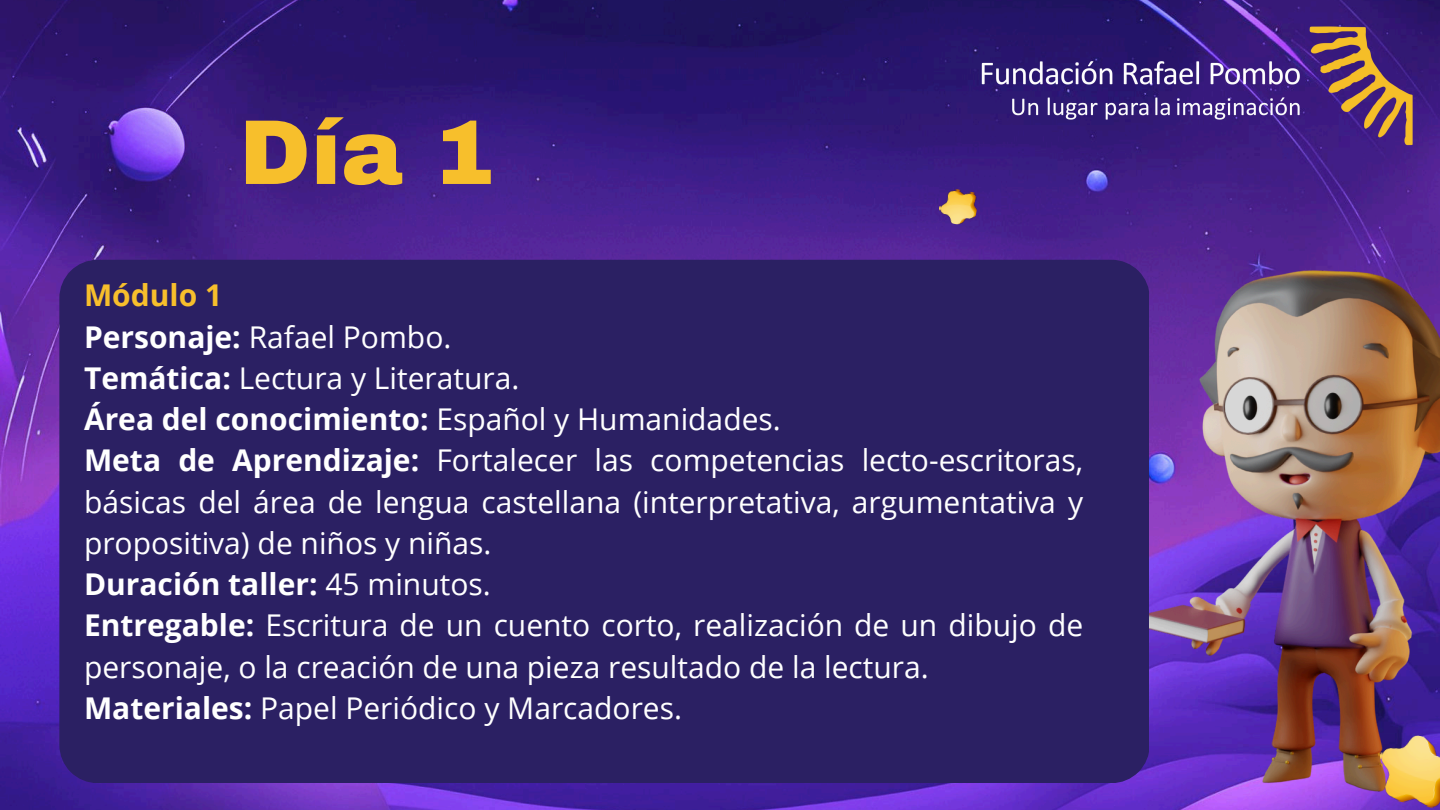
<style>
.page{position:relative;width:1440px;height:810px;background:#fff}
.page>*{position:absolute;margin:0;border:0;box-sizing:border-box;transform-origin:0 0}
.t1{font:900 92px "Archivo";color:#f7bf2c}
.t2{font:30px/41.2px "Open Sans";color:#fff;text-align:justify}
.t3{font:700 30px "Open Sans";color:#fff}
.t4{font:700 30px "Open Sans";color:#f7bf2c}
.s1{font-weight:700}
.s2{font-weight:400}
</style>
<div class="page">
<img style="left:0;top:0;width:1440px;height:810px">
<img style="left:1131px;top:207px;width:309px;height:596px">
<img style="left:1372px;top:729px;width:68px;height:81px">
<img style="left:937px;top:187px;width:43px;height:40px">
<img style="left:980px;top:23px;width:436px;height:130px">
<div style="left:59px;top:260px;width:1090px;height:523px;background:#2b2063"></div>
<div style="left:81px;top:267px;width:1005px;height:509px;background:#2b2063"></div>
<p class="t1" style="left:239px;top:103px;width:257px">Día 1</p>
<p class="t4" style="left:84px;top:274px;width:140px">Módulo 1</p>
<p class="t2" style="left:84px;top:315px;width:369px"><span class="s1">Personaje:</span> Rafael Pombo.</p>
<p class="t2" style="left:84px;top:357px;width:437px"><span class="s1">Temática:</span> Lectura y Literatura.</p>
<p class="t3" style="left:84px;top:398px;width:698px">Área del conocimiento: <span class="s2">Español y Humanidades.</span></p>
<p class="t2" style="left:84px;top:439px;width:1001px"><span class="s1">Meta de Aprendizaje:</span> Fortalecer las competencias lecto-escritoras, básicas del área de lengua castellana (interpretativa, argumentativa y propositiva) de niños y niñas.</p>
<p class="t3" style="left:84px;top:563px;width:408px">Duración taller: <span class="s2">45 minutos.</span></p>
<p class="t2" style="left:84px;top:604px;width:1001px"><span class="s1">Entregable:</span> Escritura de un cuento corto, realización de un dibujo de personaje, o la creación de una pieza resultado de la lectura.</p>
<p class="t2" style="left:84px;top:687px;width:600px"><span class="s1">Materiales:</span> Papel Periódico y Marcadores.</p>
</div>
